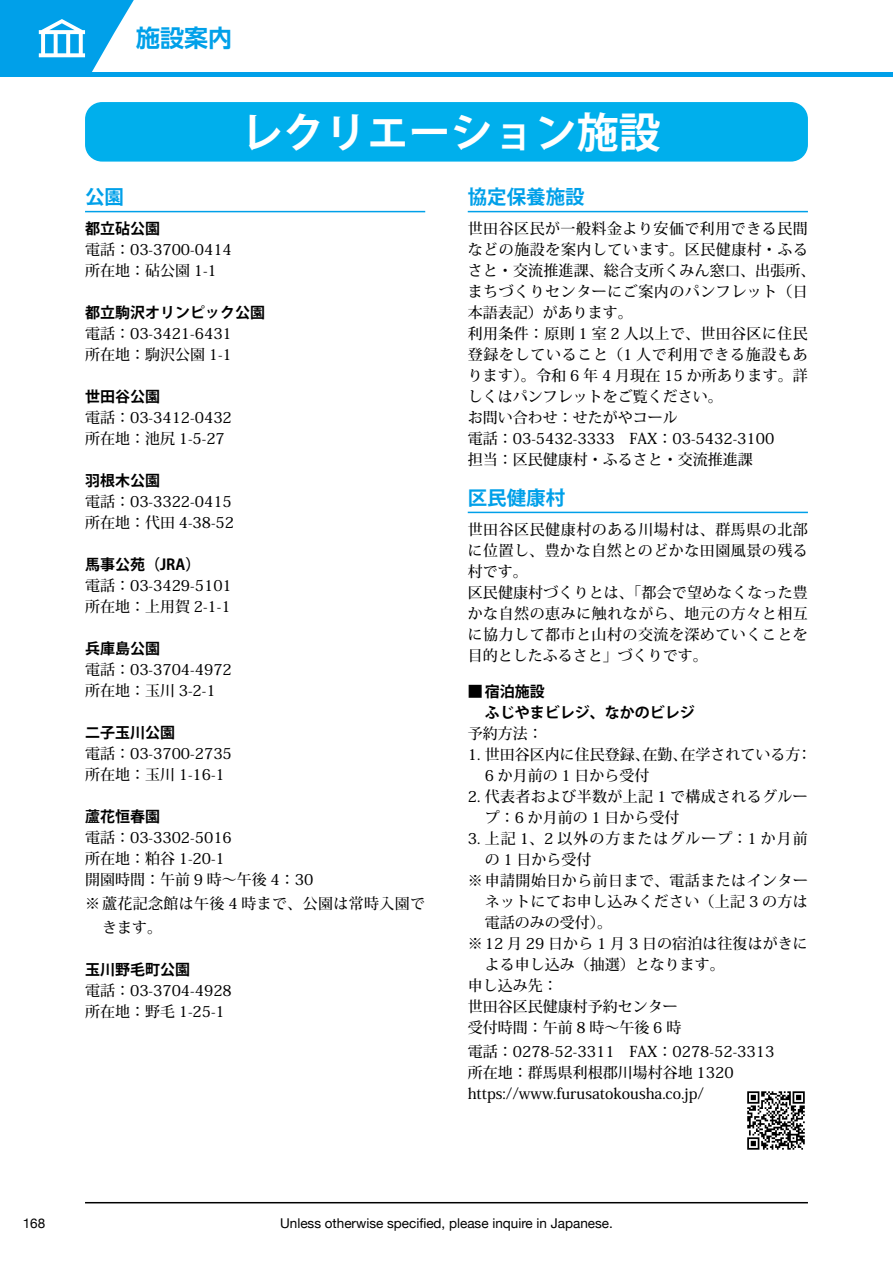
<style>
.page{position:relative;width:893px;height:1263px;background:#fff}
.page>*{position:absolute;margin:0;border:0;box-sizing:border-box;transform-origin:0 0}
.t1{font:700 42px "Koz Go Pr 6 N";color:#fff}
.t2{font:700 24px "UD Shin Go Pro De";color:#00a0e9}
.t3{font:700 19.5px "Koz Go Pr 6 N";color:#00a0e9}
.t4{font:500 15px/21px "Koz Min Pro";color:#000}
.t5{font:500 15px/21px "Koz Min Pro";letter-spacing:.02em;color:#000}
.t6{font:500 15px/21px "Koz Min Pro";letter-spacing:.035em;color:#000}
.t7{font:500 15px/24px "Koz Min Pro";letter-spacing:.025em;color:#000}
.t8{font:700 15px/21px "Koz Go Pr 6 N";color:#000}
.t9{font:500 15px "Koz Min Pro";letter-spacing:.07em;color:#000}
.t10{font:500 15px "Koz Min Pro";letter-spacing:.03em;color:#000}
.t11{font:13.5px "Helvetica Neue";color:#000}
.s1{font-family:"UD Shin Go Pro De"}
</style>
<div class="page">
<hr style="left:85px;top:1202px;width:723px;height:1px;background:#000">
<div style="left:0;top:72px;width:893px;height:5px;background:#00a0e9"></div>
<svg style="left:0;top:0;width:134px;height:72px"></svg>
<hr style="left:85px;top:211px;width:340px;height:1px;background:#00a0e9">
<hr style="left:468px;top:211px;width:340px;height:1px;background:#00a0e9">
<hr style="left:468px;top:512px;width:340px;height:1px;background:#00a0e9">
<div style="left:85px;top:102px;width:723px;height:60px;background:#00afec;border-radius:17px"></div>
<img style="left:747px;top:1091px;width:58px;height:59px">
<h2 class="t2" style="left:136px;top:19px;width:97px">施設案内</h2>
<h1 class="t1" style="left:241px;top:109px;width:422px">レクリエーション施設</h1>
<h3 class="t3" style="left:85px;top:186px;width:40px">公園</h3>
<p class="t8" style="left:85px;top:218px;width:76px">都立砧公園</p>
<p class="t4" style="left:85px;top:238px;width:148px">電話：03-3700-0414所在地：砧公園 1-1</p>
<p class="t8" style="left:85px;top:302px;width:181px">都立駒沢オリンピック公園</p>
<p class="t4" style="left:85px;top:322px;width:148px">電話：03-3421-6431所在地：駒沢公園 1-1</p>
<p class="t8" style="left:85px;top:386px;width:76px">世田谷公園</p>
<p class="t4" style="left:85px;top:406px;width:148px">電話：03-3412-0432所在地：池尻 1-5-27</p>
<p class="t8" style="left:85px;top:470px;width:76px">羽根木公園</p>
<p class="t4" style="left:85px;top:490px;width:151px">電話：03-3322-0415所在地：代田 4-38-52</p>
<p class="t8" style="left:85px;top:554px;width:117px">馬事公苑（JRA）</p>
<p class="t4" style="left:85px;top:574px;width:148px">電話：03-3429-5101所在地：上用賀 2-1-1</p>
<p class="t8" style="left:85px;top:638px;width:76px">兵庫島公園</p>
<p class="t4" style="left:85px;top:658px;width:148px">電話：03-3704-4972所在地：玉川 3-2-1</p>
<p class="t8" style="left:85px;top:722px;width:91px">二子玉川公園</p>
<p class="t4" style="left:85px;top:742px;width:148px">電話：03-3700-2735所在地：玉川 1-16-1</p>
<p class="t8" style="left:85px;top:806px;width:76px">蘆花恒春園</p>
<p class="t4" style="left:85px;top:826px;width:230px">電話：03-3302-5016<br>所在地：粕谷 1-20-1<br>開園時間：午前 9 時～午後 4：30</p>
<p class="t7" style="left:102px;top:891px;width:325px;text-indent:-17px">※ 蘆花記念館は午後 4 時まで、公園は常時入園できます。</p>
<p class="t8" style="left:85px;top:959px;width:107px">玉川野毛町公園</p>
<p class="t4" style="left:85px;top:979px;width:148px">電話：03-3704-4928所在地：野毛 1-25-1</p>
<h3 class="t3" style="left:468px;top:186px;width:118px">協定保養施設</h3>
<p class="t5" style="left:468px;top:217px;width:349px">世田谷区民が一般料金より安価で利用できる民間などの施設を案内しています。区民健康村・ふるさと・交流推進課、総合支所くみん窓口、出張所、まちづくりセンターにご案内のパンフレット（日本語表記）があります。<br>利用条件：原則 1 室 2 人以上で、世田谷区に住民登録をしていること（1 人で利用できる施設もあります）。令和 6 年 4 月現在 15 か所あります。詳しくはパンフレットをご覧ください。<br>お問い合わせ：せたがやコール<br>電話：03-5432-3333　FAX：03-5432-3100<br>担当：区民健康村・ふるさと・交流推進課</p>
<h3 class="t3" style="left:468px;top:487px;width:99px">区民健康村</h3>
<p class="t6" style="left:468px;top:518px;width:342px">世田谷区民健康村のある川場村は、群馬県の北部に位置し、豊かな自然とのどかな田園風景の残る村です。<br>区民健康村づくりとは、｢都会で望めなくなった豊かな自然の恵みに触れながら、地元の方々と相互に協力して都市と山村の交流を深めていくことを目的としたふるさと｣づくりです。</p>
<p class="t8" style="left:485px;top:681px;width:211px;text-indent:-17px"><span class="s1">■</span>宿泊施設<br>ふじやまビレジ、なかのビレジ</p>
<p class="t4" style="left:468px;top:722px;width:76px">予約方法：</p>
<p class="t4" style="left:485px;top:743px;width:328px;text-indent:-17px">1. 世田谷区内に住民登録、在勤、在学されている方：<br>6 か月前の 1 日から受付</p>
<p class="t7" style="left:485px;top:785px;width:325px;line-height:21px;text-indent:-17px">2. 代表者および半数が上記 1 で構成されるグループ：6 か月前の 1 日から受付</p>
<p class="t9" style="left:468px;top:828px;width:342px">3. 上記 1、2 以外の方またはグループ：1 か月前</p>
<p class="t4" style="left:485px;top:848px;width:108px">の 1 日から受付</p>
<p class="t10" style="left:468px;top:870px;width:342px">※ 申請開始日から前日まで、電話またはインター</p>
<p class="t7" style="left:485px;top:889px;width:325px">ネットにてお申し込みください（上記 3 の方は</p>
<p class="t4" style="left:485px;top:911px;width:129px">電話のみの受付）。</p>
<p class="t4" style="left:468px;top:932px;width:342px">※ 12 月 29 日から 1 月 3 日の宿泊は往復はがきに</p>
<p class="t4" style="left:485px;top:953px;width:241px">よる申し込み（抽選）となります。</p>
<p class="t4" style="left:468px;top:974px;width:91px">申し込み先：</p>
<p class="t4" style="left:468px;top:995px;width:211px">世田谷区民健康村予約センター</p>
<p class="t4" style="left:468px;top:1016px;width:215px">受付時間：午前 8 時～午後 6 時</p>
<p class="t4" style="left:468px;top:1040px;width:308px">電話：0278-52-3311　FAX：0278-52-3313所在地：群馬県利根郡川場村谷地 1320 https://www.furusatokousha.co.jp/</p>
<p class="t11" style="left:23px;top:1213px;width:24px">168</p>
<p class="t11" style="left:280px;top:1213px;width:334px">Unless otherwise specified, please inquire in Japanese.</p>
</div>
